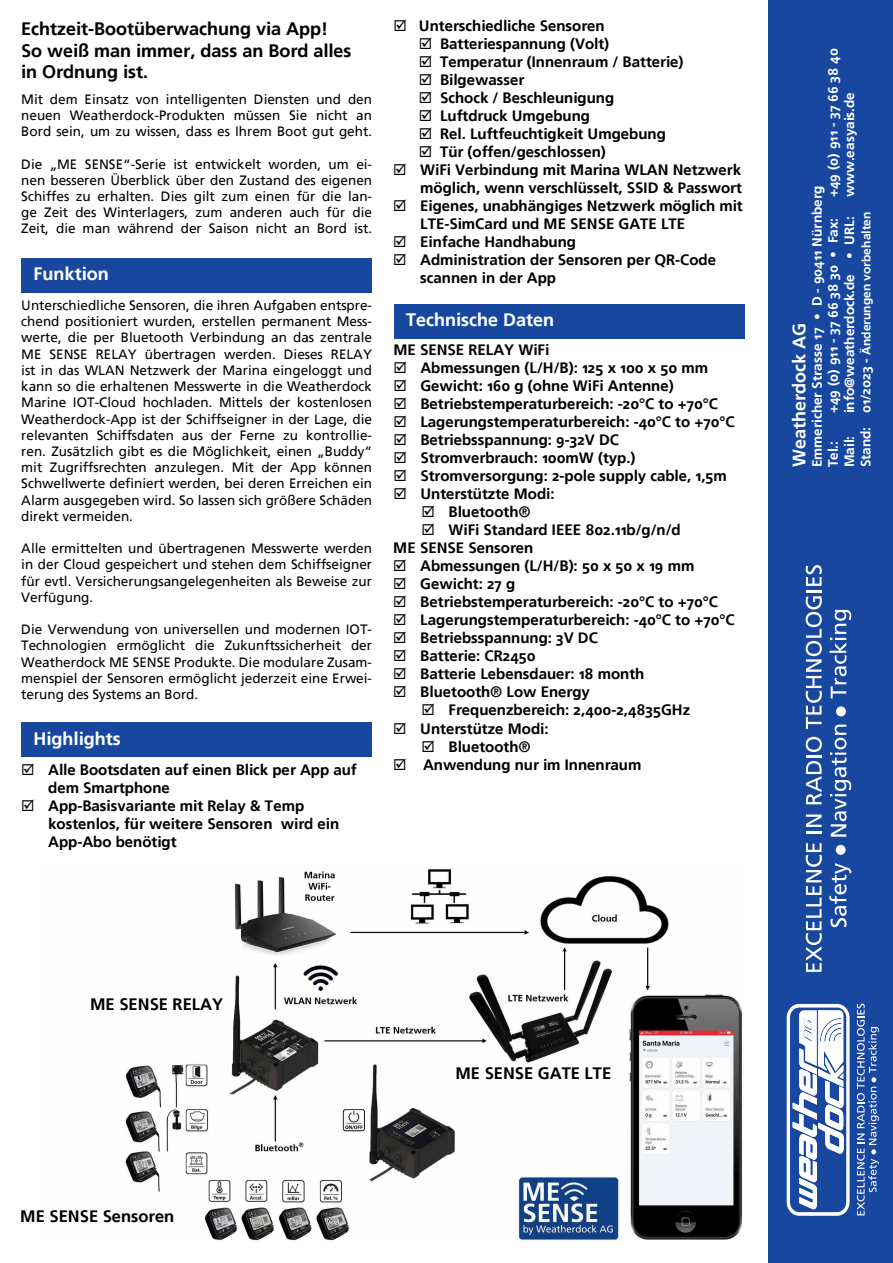
<style>
.page{position:relative;width:893px;height:1263px;background:#fff}
.page>*{position:absolute;margin:0;border:0;box-sizing:border-box;transform-origin:0 0}
.t1{font:700 18px/21.6px "Frutiger Linotype";color:#000}
.t2{font:700 18px "Frutiger Linotype";color:#fff}
.t3{font:700 16.5px "Frutiger Linotype";color:#000}
.t4{font:700 15px/18px "Frutiger Linotype";color:#000}
.t5{font:13.5px/16.2px "Frutiger Linotype";color:#000;text-align:justify}
.t6{font:700 13.5px/16.2px "Frutiger Linotype";color:#fff}
.t7{font:700 12px "Frutiger Linotype";color:#fff}
.s1{font-weight:400}
.s2{font-size:13.5px}
</style>
<div class="page">
<div style="left:768px;top:0;width:125px;height:1263px;background:#17479e"></div>
<div style="left:21px;top:258px;width:351px;height:34px;background:#17479e"></div>
<div style="left:21px;top:723px;width:351px;height:34px;background:#17479e"></div>
<div style="left:394px;top:304px;width:350px;height:34px;background:#17479e"></div>
<img style="left:125px;top:869px;width:618px;height:372px">
<svg style="left:857px;top:1004px;width:22px;height:211px"></svg>
<div style="left:787px;top:1004px;width:63px;height:212px;border:3px solid #fff;border-radius:11px"></div>
<svg style="left:793px;top:1010px;width:51px;height:199px"></svg>
<svg style="left:829px;top:863px;width:22px;height:64px"></svg>
<svg style="left:830px;top:725px;width:21px;height:112px"></svg>
<svg style="left:829px;top:610px;width:22px;height:88px"></svg>
<svg style="left:806px;top:843px;width:16px;height:129px"></svg>
<svg style="left:806px;top:814px;width:15px;height:19px"></svg>
<svg style="left:806px;top:737px;width:16px;height:67px"></svg>
<svg style="left:806px;top:565px;width:16px;height:164px"></svg>
<div style="left:836px;top:845px;width:10px;height:10px;background:#fff;border-radius:50%"></div>
<div style="left:836px;top:706px;width:10px;height:10px;background:#fff;border-radius:50%"></div>
<h1 class="t1" style="left:21px;top:18px;width:332px">Echtzeit-Bootüberwachung via App!<br>So weiß man immer, dass an Bord alles in Ordnung ist.</h1>
<p class="t5" style="left:21px;top:91px;width:352px">Mit dem Einsatz von intelligenten Diensten und den neuen Weatherdock-Produkten müssen Sie nicht an Bord sein, um zu wissen, dass es Ihrem Boot gut geht.</p>
<p class="t5" style="left:21px;top:156px;width:352px">Die „ME SENSE“-Serie ist entwickelt worden, um ei&shy;nen besseren Überblick über den Zustand des eigenen Schiffes zu erhalten. Dies gilt zum einen für die lan&shy;ge Zeit des Winterlagers, zum anderen auch für die Zeit, die man während der Saison nicht an Bord ist.</p>
<h1 class="t2" style="left:34px;top:263px;width:77px">Funktion</h1>
<p class="t5" style="left:21px;top:297px;width:352px">Unterschiedliche Sensoren, die ihren Aufgaben entspre&shy;chend positioniert wurden, erstellen permanent Mess&shy;werte, die per Bluetooth Verbindung an das zentrale ME SENSE RELAY übertragen werden. Dieses RELAY ist in das WLAN Netzwerk der Marina eingeloggt und kann so die erhaltenen Messwerte in die Weatherdock Marine IOT-Cloud hochladen. Mittels der kostenlosen Weatherdock-App ist der Schiffseigner in der Lage, die relevanten Schiffsdaten aus der Ferne zu kontrollie&shy;ren. Zusätzlich gibt es die Möglichkeit, einen „Buddy“ mit Zugriffsrechten anzulegen. Mit der App können Schwellwerte definiert werden, bei deren Erreichen ein Alarm ausgegeben wird. So lassen sich größere Schäden direkt vermeiden.</p>
<p class="t5" style="left:21px;top:540px;width:352px">Alle ermittelten und übertragenen Messwerte werden in der Cloud gespeichert und stehen dem Schiffseigner für evtl. Versicherungsangelegenheiten als Beweise zur Verfügung.</p>
<p class="t5" style="left:21px;top:621px;width:352px">Die Verwendung von universellen und modernen IOT-Technologien ermöglicht die Zukunftssicherheit der Weatherdock ME SENSE Produkte. Die modulare Zusam&shy;menspiel der Sensoren ermöglicht jederzeit eine Erwei&shy;terung des Systems an Bord.</p>
<h1 class="t2" style="left:34px;top:727px;width:88px">Highlights</h1>
<p class="t4" style="left:48px;top:761px;width:310px">Alle Bootsdaten auf einen Blick per App auf dem Smartphone<br>App-Basisvariante mit Relay &amp; Temp kostenlos, für weitere Sensoren wird ein<br>App-Abo benötigt</p>
<p class="t4" style="left:419px;top:17px;width:187px">Unterschiedliche Sensoren</p>
<p class="t4" style="left:440px;top:35px;width:171px">Batteriespannung (Volt)</p>
<p class="t4" style="left:440px;top:53px;width:245px">Temperatur (Innenraum / Batterie)</p>
<p class="t4" style="left:440px;top:71px;width:86px">Bilgewasser</p>
<p class="t4" style="left:440px;top:89px;width:176px">Schock / Beschleunigung</p>
<p class="t4" style="left:440px;top:107px;width:151px">Luftdruck Umgebung</p>
<p class="t4" style="left:440px;top:125px;width:227px">Rel. Luftfeuchtigkeit Umgebung</p>
<p class="t4" style="left:440px;top:143px;width:167px">Tür (offen/geschlossen)</p>
<p class="t4" style="left:420px;top:161px;width:322px">WiFi Verbindung mit Marina WLAN Netzwerk</p>
<p class="t4" style="left:420px;top:179px;width:323px">möglich, wenn verschlüsselt, SSID &amp; Passwort</p>
<p class="t4" style="left:420px;top:197px;width:324px">Eigenes, unabhängiges Netzwerk möglich mit</p>
<p class="t4" style="left:420px;top:215px;width:267px">LTE-SimCard und ME SENSE GATE LTE</p>
<p class="t4" style="left:420px;top:233px;width:157px">Einfache Handhabung</p>
<p class="t4" style="left:420px;top:251px;width:297px">Administration der Sensoren per QR-Code</p>
<p class="t4" style="left:420px;top:269px;width:137px">scannen in der App</p>
<h1 class="t2" style="left:406px;top:309px;width:150px">Technische Daten</h1>
<p class="t4" style="left:393px;top:341px;width:157px">ME SENSE RELAY WiFi</p>
<p class="t4" style="left:420px;top:359px;width:289px">Abmessungen (L/H/B): 125 x 100 x 50 mm</p>
<p class="t4" style="left:420px;top:377px;width:255px">Gewicht: 160 g (ohne WiFi Antenne)</p>
<p class="t4" style="left:420px;top:395px;width:299px">Betriebstemperaturbereich: -20°C to +70°C</p>
<p class="t4" style="left:420px;top:413px;width:316px">Lagerungstemperaturbereich: -40°C to +70°C</p>
<p class="t4" style="left:420px;top:431px;width:200px">Betriebsspannung: 9-32V DC</p>
<p class="t4" style="left:420px;top:449px;width:217px">Stromverbrauch: 100mW (typ.)</p>
<p class="t4" style="left:420px;top:467px;width:308px">Stromversorgung: 2-pole supply cable, 1,5m</p>
<p class="t4" style="left:420px;top:485px;width:136px">Unterstützte Modi:</p>
<p class="t4" style="left:449px;top:503px;width:83px">Bluetooth<span class="s1">®</span></p>
<p class="t4" style="left:449px;top:521px;width:234px">WiFi Standard IEEE 802.11b/g/n/d</p>
<p class="t4" style="left:393px;top:539px;width:142px">ME SENSE Sensoren</p>
<p class="t4" style="left:420px;top:557px;width:276px">Abmessungen (L/H/B): 50 x 50 x 19 mm</p>
<p class="t4" style="left:420px;top:575px;width:96px">Gewicht: 27 g</p>
<p class="t4" style="left:420px;top:593px;width:299px">Betriebstemperaturbereich: -20°C to +70°C</p>
<p class="t4" style="left:420px;top:611px;width:316px">Lagerungstemperaturbereich: -40°C to +70°C</p>
<p class="t4" style="left:420px;top:629px;width:179px">Betriebsspannung: 3V DC</p>
<p class="t4" style="left:420px;top:647px;width:117px">Batterie: CR2450</p>
<p class="t4" style="left:420px;top:665px;width:226px">Batterie Lebensdauer: 18 month</p>
<p class="t4" style="left:420px;top:683px;width:171px">Bluetooth<span class="s1">®</span> Low Energy</p>
<p class="t4" style="left:449px;top:701px;width:243px">Frequenzbereich: 2,400-2,4835GHz</p>
<p class="t4" style="left:420px;top:719px;width:130px">Unterstütze Modi:</p>
<p class="t4" style="left:449px;top:737px;width:83px">Bluetooth<span class="s1">®</span></p>
<p class="t4" style="left:423px;top:755px;width:220px">Anwendung nur im Innenraum</p>
<p class="t6" style="left:825px;top:197px;width:150px;rotate:-90deg">+49 (0) 911 - 37 66 38 40</p>
<p class="t6" style="left:841px;top:197px;width:107px;rotate:-90deg">www.easyais.de</p>
<p class="t6" style="left:809px;top:467px;width:283px;rotate:-90deg">Emmericher Strasse 17 • D - 90411 Nürnberg<br>Tel.:</p>
<p class="t7" style="left:859px;top:467px;width:257px;rotate:-90deg"><span class="s2">Stand: 01/2023 -</span> Änderungen vorbehalten</p>
<p class="t6" style="left:841px;top:413px;width:198px;rotate:-90deg">info@weatherdock.de • URL:</p>
<p class="t6" style="left:825px;top:413px;width:197px;rotate:-90deg">+49 (0) 911 - 37 66 38 30 • Fax:</p>
<h1 class="t2" style="left:788px;top:467px;width:146px;rotate:-90deg">Weatherdock AG</h1>
<p class="t6" style="left:841px;top:467px;width:33px;rotate:-90deg">Mail:</p>
<p class="t3" style="left:90px;top:995px;width:134px">ME SENSE RELAY</p>
<p class="t3" style="left:20px;top:1206px;width:156px">ME SENSE Sensoren</p>
<p class="t3" style="left:455px;top:1063px;width:157px">ME SENSE GATE LTE</p>
</div>
